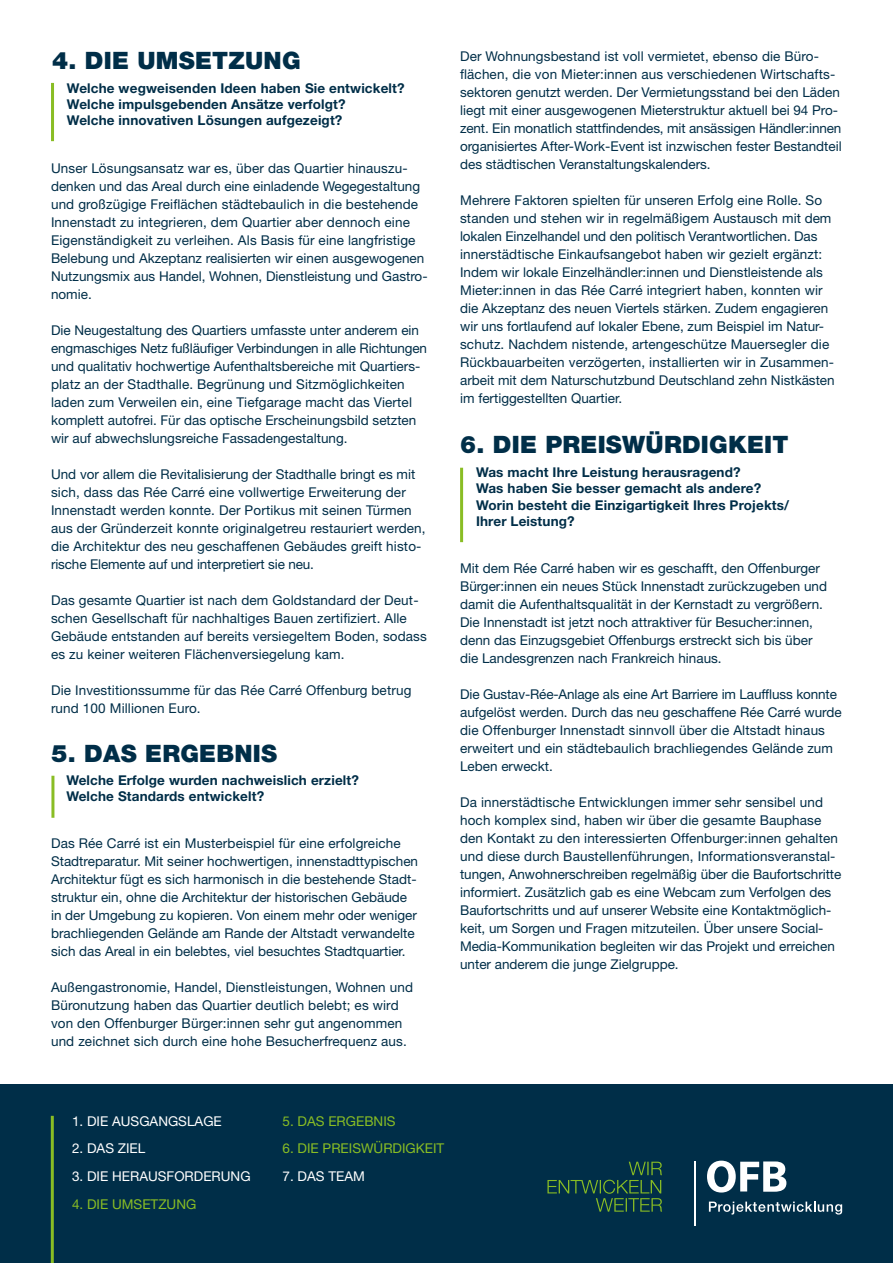
<style>
.page{position:relative;width:893px;height:1263px;background:#fff}
.page>*{position:absolute;margin:0;border:0;box-sizing:border-box;transform-origin:0 0}
.t1{font:900 24px "Helvetica Neue LT Pro";letter-spacing:.01em;color:#002e48}
.t2{font:13.5px/18px "Helvetica Neue LT Pro";color:#002e48}
.t3{font:700 13.5px/16.2px "Helvetica Neue LT Pro";letter-spacing:.01em;color:#002e48}
.t4{font:13.5px "Helvetica Neue LT Pro";color:#fff}
.t5{font:13.5px "Helvetica Neue LT Pro";color:#89bd24}
</style>
<div class="page">
<div style="left:0;top:1084px;width:893px;height:179px;background:#002e48"></div>
<hr style="left:51px;top:1116px;width:3px;height:147px;background:#89bd24">
<hr style="left:51px;top:83px;width:3px;height:58px;background:#89bd24">
<hr style="left:51px;top:776px;width:3px;height:42px;background:#89bd24">
<hr style="left:460px;top:468px;width:3px;height:74px;background:#89bd24">
<svg style="left:707px;top:1160px;width:79px;height:32px"></svg>
<hr style="left:694px;top:1162px;width:2px;height:64px;background:#fff">
<svg style="left:709px;top:1201px;width:133px;height:13px"></svg>
<svg style="left:547px;top:1162px;width:115px;height:50px"></svg>
<h1 class="t1" style="left:52px;top:46px;width:250px">4. DIE UMSETZUNG</h1>
<p class="t3" style="left:67px;top:79px;width:339px">Welche wegweisenden Ideen haben Sie entwickelt?<br>Welche impulsgebenden Ansätze verfolgt?<br>Welche innovativen Lösungen aufgezeigt?</p>
<p class="t2" style="left:51px;top:159px;width:378px">Unser Lösungsansatz war es, über das Quartier hinauszu&shy;denken und das Areal durch eine einladende Wegegestaltung und großzügige Freiflächen städtebaulich in die bestehende Innenstadt zu integrieren, dem Quartier aber dennoch eine Eigenständigkeit zu verleihen. Als Basis für eine langfristige Belebung und Akzeptanz realisierten wir einen ausgewogenen Nutzungsmix aus Handel, Wohnen, Dienstleistung und Gastro&shy;nomie.</p>
<p class="t2" style="left:51px;top:321px;width:378px">Die Neugestaltung des Quartiers umfasste unter anderem ein engmaschiges Netz fußläufiger Verbindungen in alle Richtungen und qualitativ hochwertige Aufenthaltsbereiche mit Quartiers&shy;platz an der Stadthalle. Begrünung und Sitzmöglichkeiten laden zum Verweilen ein, eine Tiefgarage macht das Viertel komplett autofrei. Für das optische Erscheinungsbild setzten wir auf abwechslungsreiche Fassadengestaltung.</p>
<p class="t2" style="left:51px;top:465px;width:376px">Und vor allem die Revitalisierung der Stadthalle bringt es mit sich, dass das Rée Carré eine vollwertige Erweiterung der Innenstadt werden konnte. Der Portikus mit seinen Türmen aus der Gründerzeit konnte originalgetreu restauriert werden, die Architektur des neu geschaffenen Gebäudes greift histo&shy;rische Elemente auf und interpretiert sie neu.</p>
<p class="t2" style="left:51px;top:591px;width:377px">Das gesamte Quartier ist nach dem Goldstandard der Deut&shy;schen Gesellschaft für nachhaltiges Bauen zertifiziert. Alle Gebäude entstanden auf bereits versiegeltem Boden, sodass es zu keiner weiteren Flächenversiegelung kam.</p>
<p class="t2" style="left:51px;top:681px;width:362px">Die Investitionssumme für das Rée Carré Offenburg betrug rund 100 Millionen Euro.</p>
<h1 class="t1" style="left:51px;top:739px;width:227px">5. DAS ERGEBNIS</h1>
<p class="t3" style="left:66px;top:772px;width:294px">Welche Erfolge wurden nachweislich erzielt?<br>Welche Standards entwickelt?</p>
<p class="t2" style="left:51px;top:834px;width:369px">Das Rée Carré ist ein Musterbeispiel für eine erfolgreiche Stadtreparatur. Mit seiner hochwertigen, innenstadttypischen Architektur fügt es sich harmonisch in die bestehende Stadt&shy;struktur ein, ohne die Architektur der historischen Gebäude in der Umgebung zu kopieren. Von einem mehr oder weniger brachliegenden Gelände am Rande der Altstadt verwandelte sich das Areal in ein belebtes, viel besuchtes Stadtquartier.</p>
<p class="t2" style="left:51px;top:978px;width:364px">Außengastronomie, Handel, Dienstleistungen, Wohnen und Büronutzung haben das Quartier deutlich belebt; es wird von den Offenburger Bürger:innen sehr gut angenommen und zeichnet sich durch eine hohe Besucherfrequenz aus.</p>
<p class="t2" style="left:460px;top:47px;width:383px">Der Wohnungsbestand ist voll vermietet, ebenso die Büro&shy;flächen, die von Mieter:innen aus verschiedenen Wirtschafts&shy;sektoren genutzt werden. Der Vermietungsstand bei den Läden liegt mit einer ausgewogenen Mieterstruktur aktuell bei 94 Pro&shy;zent. Ein monatlich stattfindendes, mit ansässigen Händler:innen organisiertes After-Work-Event ist inzwischen fester Bestandteil des städtischen Veranstaltungskalenders.</p>
<p class="t2" style="left:460px;top:191px;width:376px">Mehrere Faktoren spielten für unseren Erfolg eine Rolle. So standen und stehen wir in regelmäßigem Austausch mit dem lokalen Einzelhandel und den politisch Verantwortlichen. Das innerstädtische Einkaufsangebot haben wir gezielt ergänzt:<br>Indem wir lokale Einzelhändler:innen und Dienstleistende als Mieter:innen in das Rée Carré integriert haben, konnten wir die Akzeptanz des neuen Viertels stärken. Zudem engagieren wir uns fortlaufend auf lokaler Ebene, zum Beispiel im Natur&shy;schutz. Nachdem nistende, artengeschütze Mauersegler die Rückbauarbeiten verzögerten, installierten wir in Zusammen&shy;arbeit mit dem Naturschutzbund Deutschland zehn Nistkästen im fertiggestellten Quartier.</p>
<h1 class="t1" style="left:460px;top:430px;width:330px">6. DIE PREISWÜRDIGKEIT</h1>
<p class="t3" style="left:476px;top:464px;width:315px">Was macht Ihre Leistung herausragend?<br>Was haben Sie besser gemacht als andere?<br>Worin besteht die Einzigartigkeit Ihres Projekts/ Ihrer Leistung?</p>
<p class="t2" style="left:460px;top:559px;width:368px">Mit dem Rée Carré haben wir es geschafft, den Offenburger Bürger:innen ein neues Stück Innenstadt zurückzugeben und damit die Aufenthaltsqualität in der Kernstadt zu vergrößern.<br>Die Innenstadt ist jetzt noch attraktiver für Besucher:innen, denn das Einzugsgebiet Offenburgs erstreckt sich bis über die Landesgrenzen nach Frankreich hinaus.</p>
<p class="t2" style="left:460px;top:685px;width:383px">Die Gustav-Rée-Anlage als eine Art Barriere im Lauffluss konnte aufgelöst werden. Durch das neu geschaffene Rée Carré wurde die Offenburger Innenstadt sinnvoll über die Altstadt hinaus erweitert und ein städtebaulich brachliegendes Gelände zum Leben erweckt.</p>
<p class="t2" style="left:460px;top:793px;width:383px">Da innerstädtische Entwicklungen immer sehr sensibel und hoch komplex sind, haben wir über die gesamte Bauphase den Kontakt zu den interessierten Offenburger:innen gehalten und diese durch Baustellenführungen, Informationsveranstal&shy;tungen, Anwohnerschreiben regelmäßig über die Baufortschritte informiert. Zusätzlich gab es eine Webcam zum Verfolgen des Baufortschritts und auf unserer Website eine Kontaktmöglich&shy;keit, um Sorgen und Fragen mitzuteilen. Über unsere Social-Media-Kommunikation begleiten wir das Projekt und erreichen unter anderem die junge Zielgruppe.</p>
<p class="t4" style="left:72px;top:1112px;width:151px">1. DIE AUSGANGSLAGE</p>
<p class="t4" style="left:72px;top:1140px;width:75px">2. DAS ZIEL</p>
<p class="t4" style="left:72px;top:1168px;width:180px">3. DIE HERAUSFORDERUNG</p>
<p class="t5" style="left:72px;top:1195px;width:126px">4. DIE UMSETZUNG</p>
<p class="t5" style="left:283px;top:1112px;width:114px">5. DAS ERGEBNIS</p>
<p class="t5" style="left:283px;top:1140px;width:163px">6. DIE PREISWÜRDIGKEIT</p>
<p class="t4" style="left:283px;top:1168px;width:84px">7. DAS TEAM</p>
</div>
